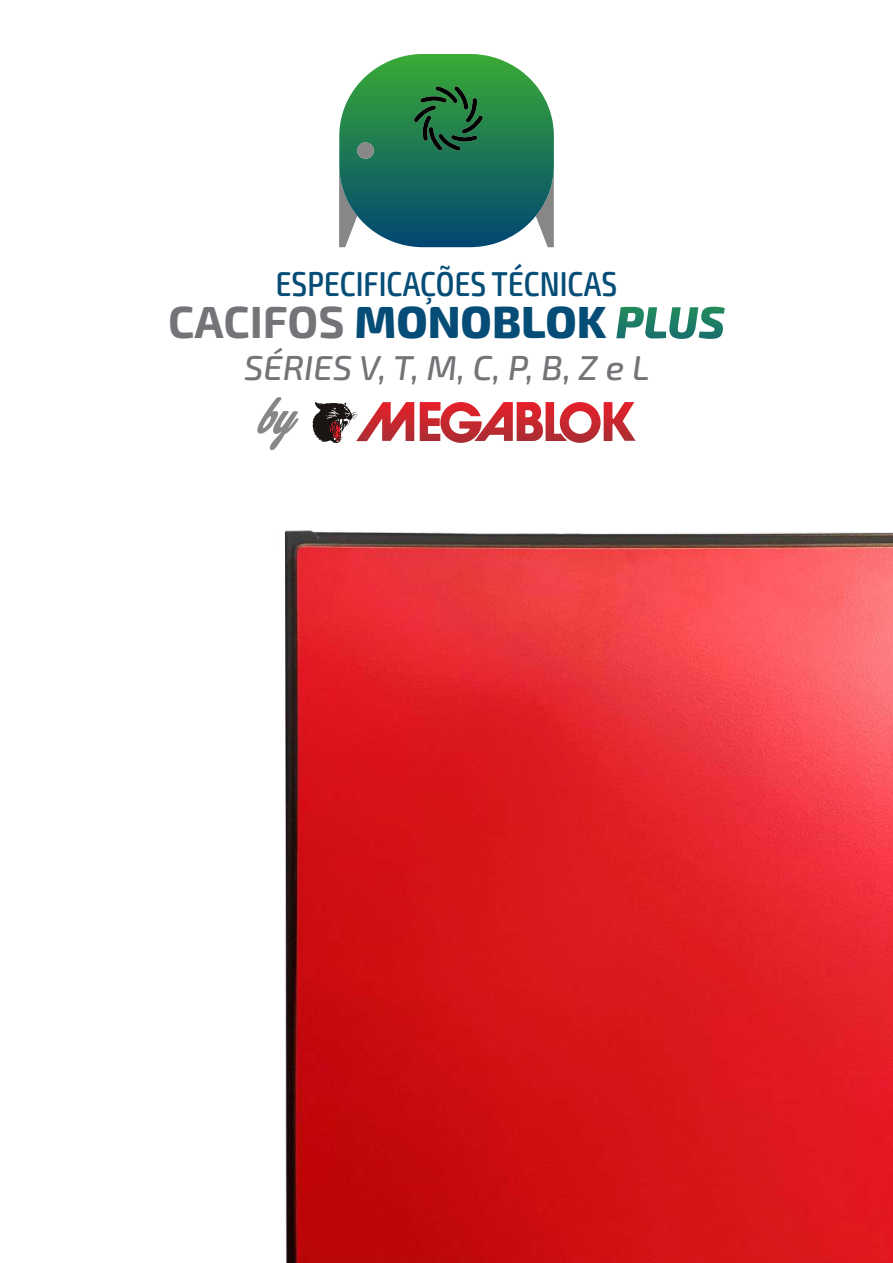
<style>
.page{position:relative;width:893px;height:1263px;background:#fff}
.page>*{position:absolute;margin:0;border:0;box-sizing:border-box;transform-origin:0 0}
.t1{font:800 45px "Exo 2";color:#054d76}
.t2{font:500 condensed 34.5px "Exo 2";color:#054d76}
.t3{font:italic 500 34.5px "Exo 2";color:#737378}
.s1{font-weight:700;color:#737378}
.s2{font-style:italic;color:#fff}
</style>
<div class="page">
<img style="left:284px;top:429px;width:609px;height:834px">
<svg style="left:339px;top:54px;width:215px;height:193px;background:#3a8467"></svg>
<div style="left:357px;top:142px;width:17px;height:17px;background:#878787;border-radius:50%"></div>
<svg style="left:420px;top:402px;width:216px;height:41px"></svg>
<svg style="left:312px;top:402px;width:102px;height:42px"></svg>
<svg style="left:257px;top:397px;width:41px;height:53px"></svg>
<p class="t2" style="left:276px;top:264px;width:343px">ESPECIFICAÇÕES TÉCNICAS</p>
<h1 class="t1" style="left:168px;top:295px;width:558px"><span class="s1">CACIFOS</span> MONOBLOK <span class="s2">PLUS</span></h1>
<p class="t3" style="left:244px;top:347px;width:407px">SÉRIES V, T, M, C, P, B, Z e L</p>
</div>
